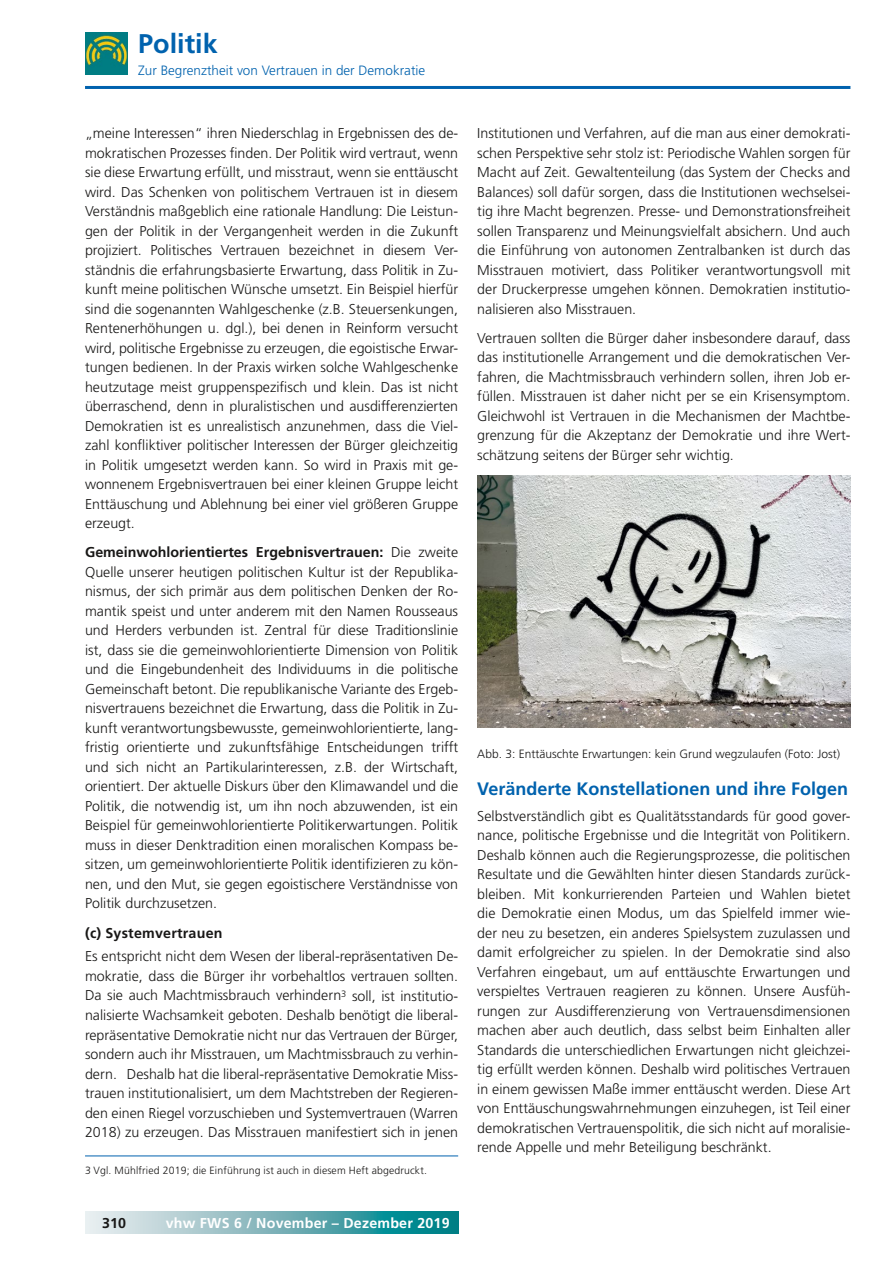
<style>
.page{position:relative;width:893px;height:1263px;background:#fff}
.page>*{position:absolute;margin:0;border:0;box-sizing:border-box;transform-origin:0 0}
.t1{font:700 27px "Frutiger LT Std";color:#0062ae}
.t2{font:700 18px "Frutiger LT Std";color:#0062ae}
.t3{font:300 14.25px/19.5px "Frutiger LT Std";color:#181716;text-align:justify}
.t4{font:700 14.25px "Frutiger LT Std";letter-spacing:.015em;color:#fff}
.t5{font:700 14.25px "Frutiger LT Std";letter-spacing:.015em;color:#181716}
.t6{font:300 13.5px "Frutiger LT Std";color:#0062ae}
.t7{font:300 12px "Frutiger LT Std";color:#181716}
.t8{font:300 10.5px "Frutiger LT Std";letter-spacing:.015em;color:#181716}
.s1{font-weight:700}
</style>
<div class="page">
<svg style="left:85px;top:1212px;width:373px;height:21px;background:#73b3b9"></svg>
<hr style="left:85px;top:86px;width:765px;height:3px;background:#0062ae">
<img style="left:85px;top:32px;width:42px;height:43px">
<hr style="left:85px;top:1156px;width:373px;height:1px;background:#0062ae">
<img style="left:477px;top:475px;width:373px;height:252px">
<h1 class="t1" style="left:138px;top:28px;width:81px">Politik</h1>
<p class="t6" style="left:138px;top:62px;width:289px">Zur Begrenztheit von Vertrauen in der Demokratie</p>
<p class="t3" style="left:85px;top:124px;width:375px">„meine Interessen“ ihren Niederschlag in Ergebnissen des de&shy;mokratischen Prozesses finden. Der Politik wird vertraut, wenn sie diese Erwartung erfüllt, und misstraut, wenn sie enttäuscht wird. Das Schenken von politischem Vertrauen ist in diesem Verständnis maßgeblich eine rationale Handlung: Die Leistun&shy;gen der Politik in der Vergangenheit werden in die Zukunft projiziert. Politisches Vertrauen bezeichnet in diesem Ver&shy;ständnis die erfahrungsbasierte Erwartung, dass Politik in Zu&shy;kunft meine politischen Wünsche umsetzt. Ein Beispiel hierfür sind die sogenannten Wahlgeschenke (z.B. Steuersenkungen, Rentenerhöhungen u. dgl.), bei denen in Reinform versucht wird, politische Ergebnisse zu erzeugen, die egoistische Erwar&shy;tungen bedienen. In der Praxis wirken solche Wahlgeschenke heutzutage meist gruppenspezifisch und klein. Das ist nicht überraschend, denn in pluralistischen und ausdifferenzierten Demokratien ist es unrealistisch anzunehmen, dass die Viel&shy;zahl konfliktiver politischer Interessen der Bürger gleichzeitig in Politik umgesetzt werden kann. So wird in Praxis mit ge&shy;wonnenem Ergebnisvertrauen bei einer kleinen Gruppe leicht Enttäuschung und Ablehnung bei einer viel größeren Gruppe erzeugt.</p>
<p class="t3" style="left:85px;top:543px;width:375px"><span class="s1">Gemeinwohlorientiertes Ergebnisvertrauen:</span> Die zweite Quelle unserer heutigen politischen Kultur ist der Republika&shy;nismus, der sich primär aus dem politischen Denken der Ro&shy;mantik speist und unter anderem mit den Namen Rousseaus und Herders verbunden ist. Zentral für diese Traditionslinie ist, dass sie die gemeinwohlorientierte Dimension von Politik und die Eingebundenheit des Individuums in die politische Gemeinschaft betont. Die republikanische Variante des Ergeb&shy;nisvertrauens bezeichnet die Erwartung, dass die Politik in Zu&shy;kunft verantwortungsbewusste, gemeinwohlorientierte, lang&shy;fristig orientierte und zukunftsfähige Entscheidungen trifft und sich nicht an Partikularinteressen, z.B. der Wirtschaft, orientiert. Der aktuelle Diskurs über den Klimawandel und die Politik, die notwendig ist, um ihn noch abzuwenden, ist ein Beispiel für gemeinwohlorientierte Politikerwartungen. Politik muss in dieser Denktradition einen moralischen Kompass be&shy;sitzen, um gemeinwohlorientierte Politik identifizieren zu kön&shy;nen, und den Mut, sie gegen egoistischere Verständnisse von Politik durchzusetzen.</p>
<p class="t5" style="left:85px;top:924px;width:139px">(c) Systemvertrauen</p>
<p class="t3" style="left:85px;top:947px;width:375px">Es entspricht nicht dem Wesen der liberal-repräsentativen De&shy;mokratie, dass die Bürger ihr vorbehaltlos vertrauen sollten.<br>Da sie auch Machtmissbrauch verhindern<sup>3</sup> soll, ist institutio&shy;nalisierte Wachsamkeit geboten. Deshalb benötigt die liberal&shy;repräsentative Demokratie nicht nur das Vertrauen der Bürger, sondern auch ihr Misstrauen, um Machtmissbrauch zu verhin&shy;dern. Deshalb hat die liberal-repräsentative Demokratie Miss&shy;trauen institutionalisiert, um dem Machtstreben der Regieren&shy;den einen Riegel vorzuschieben und Systemvertrauen (Warren 2018) zu erzeugen. Das Misstrauen manifestiert sich in jenen</p>
<p class="t8" style="left:85px;top:1164px;width:343px">3 Vgl. Mühlfried 2019; die Einführung ist auch in diesem Heft abgedruckt.</p>
<p class="t5" style="left:102px;top:1214px;width:26px">310</p>
<p class="t4" style="left:166px;top:1214px;width:285px">vhw FWS 6 / November – Dezember 2019</p>
<p class="t3" style="left:477px;top:124px;width:375px">Institutionen und Verfahren, auf die man aus einer demokrati&shy;schen Perspektive sehr stolz ist: Periodische Wahlen sorgen für Macht auf Zeit. Gewaltenteilung (das System der Checks and Balances) soll dafür sorgen, dass die Institutionen wechselsei&shy;tig ihre Macht begrenzen. Presse- und Demonstrationsfreiheit sollen Transparenz und Meinungsvielfalt absichern. Und auch die Einführung von autonomen Zentralbanken ist durch das Misstrauen motiviert, dass Politiker verantwortungsvoll mit der Druckerpresse umgehen können. Demokratien institutio&shy;nalisieren also Misstrauen.</p>
<p class="t3" style="left:477px;top:328px;width:375px">Vertrauen sollten die Bürger daher insbesondere darauf, dass das institutionelle Arrangement und die demokratischen Ver&shy;fahren, die Machtmissbrauch verhindern sollen, ihren Job er&shy;füllen. Misstrauen ist daher nicht per se ein Krisensymptom.<br>Gleichwohl ist Vertrauen in die Mechanismen der Machtbe&shy;grenzung für die Akzeptanz der Demokratie und ihre Wert&shy;schätzung seitens der Bürger sehr wichtig.</p>
<p class="t7" style="left:477px;top:747px;width:364px">Abb. 3: Enttäuschte Erwartungen: kein Grund wegzulaufen (Foto: Jost)</p>
<p class="t2" style="left:477px;top:778px;width:372px">Veränderte Konstellationen und ihre Folgen</p>
<p class="t3" style="left:477px;top:806px;width:375px">Selbstverständlich gibt es Qualitätsstandards für good gover&shy;nance, politische Ergebnisse und die Integrität von Politikern.<br>Deshalb können auch die Regierungsprozesse, die politischen Resultate und die Gewählten hinter diesen Standards zurück&shy;bleiben. Mit konkurrierenden Parteien und Wahlen bietet die Demokratie einen Modus, um das Spielfeld immer wie&shy;der neu zu besetzen, ein anderes Spielsystem zuzulassen und damit erfolgreicher zu spielen. In der Demokratie sind also Verfahren eingebaut, um auf enttäuschte Erwartungen und verspieltes Vertrauen reagieren zu können. Unsere Ausfüh&shy;rungen zur Ausdifferenzierung von Vertrauensdimensionen machen aber auch deutlich, dass selbst beim Einhalten aller Standards die unterschiedlichen Erwartungen nicht gleichzei&shy;tig erfüllt werden können. Deshalb wird politisches Vertrauen in einem gewissen Maße immer enttäuscht werden. Diese Art von Enttäuschungswahrnehmungen einzuhegen, ist Teil einer demokratischen Vertrauenspolitik, die sich nicht auf moralisie&shy;rende Appelle und mehr Beteiligung beschränkt.</p>
</div>
